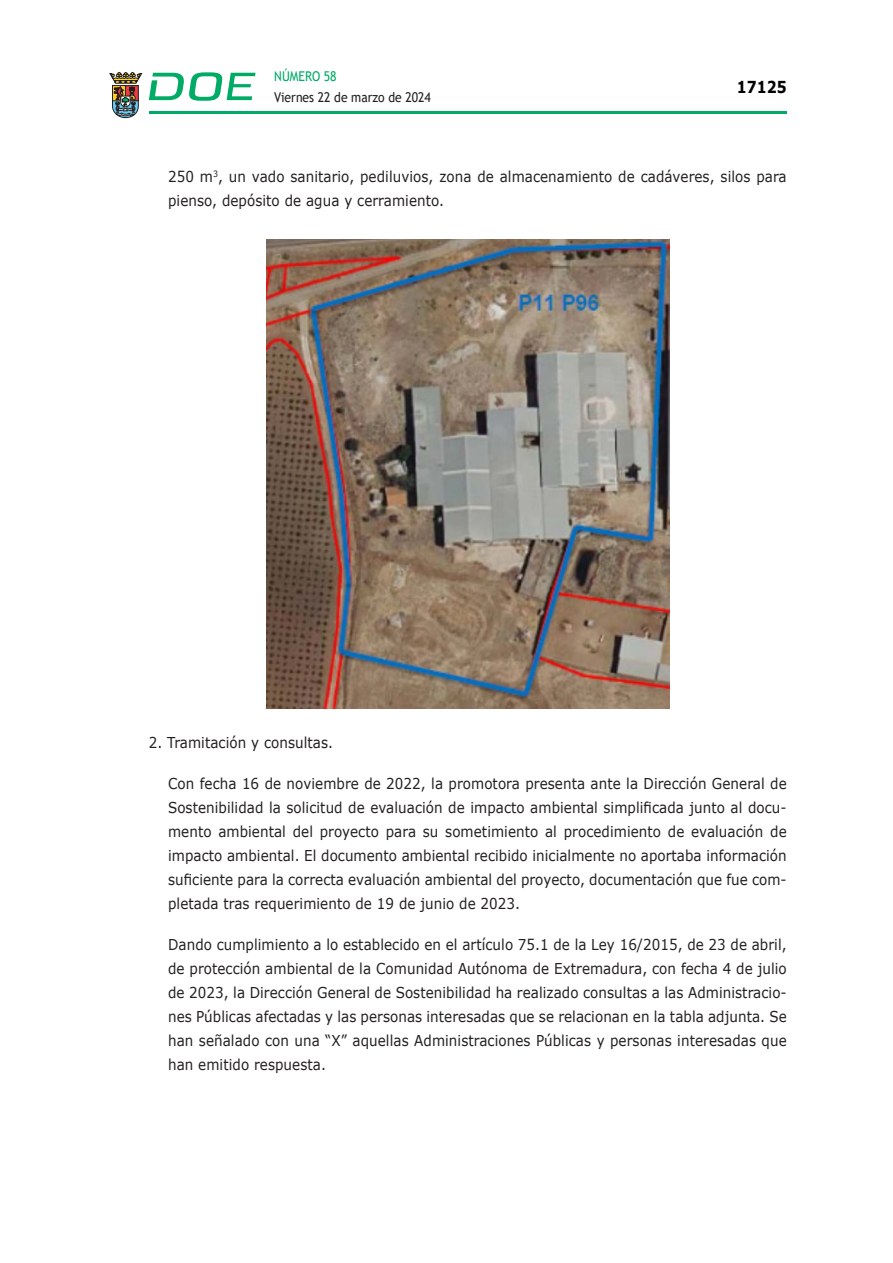
<style>
.page{position:relative;width:893px;height:1263px;background:#fff}
.page>*{position:absolute;margin:0;border:0;box-sizing:border-box;transform-origin:0 0}
.t1{font:700 16.5px "Verdana";color:#000;scale:.85 1}
.CUERPO_DE_TEXTO{font:15px/24px "Verdana";letter-spacing:.005em;color:#231f20;text-align:justify;scale:.9 1}
.t2{font:13.5px "Trebuchet MS";color:#231f20;scale:.9 1}
.t3{font:13.5px "Trebuchet MS";color:#00ab67;scale:.9 1}
</style>
<div class="page">
<hr style="left:149px;top:111px;width:638px;height:3px;background:#00ab66">
<svg style="left:109px;top:72px;width:33px;height:46px"></svg>
<svg style="left:149px;top:72px;width:106px;height:29px"></svg>
<img style="left:266px;top:239px;width:403px;height:469px">
<p class="t3" style="left:274px;top:67px;width:71px">NÚMERO 58</p>
<p class="t2" style="left:274px;top:88px;width:176px">Viernes 22 de marzo de 2024</p>
<p class="t1" style="left:737px;top:75px;width:60px">17125</p>
<p class="CUERPO_DE_TEXTO" style="left:168px;top:164px;width:689px">250 m<sup>3</sup>, un vado sanitario, pediluvios, zona de almacenamiento de cadáveres, silos para pienso, depósito de agua y cerramiento.</p>
<p class="CUERPO_DE_TEXTO" style="left:149px;top:731px;width:206px">2. Tramitación y consultas.</p>
<p class="CUERPO_DE_TEXTO" style="left:168px;top:772px;width:689px">Con fecha 16 de noviembre de 2022, la promotora presenta ante la Dirección General de Sostenibilidad la solicitud de evaluación de impacto ambiental simplificada junto al docu&shy;mento ambiental del proyecto para su sometimiento al procedimiento de evaluación de impacto ambiental. El documento ambiental recibido inicialmente no aportaba información suficiente para la correcta evaluación ambiental del proyecto, documentación que fue com&shy;pletada tras requerimiento de 19 de junio de 2023.</p>
<p class="CUERPO_DE_TEXTO" style="left:168px;top:933px;width:689px">Dando cumplimiento a lo establecido en el artículo 75.1 de la Ley 16/2015, de 23 de abril, de protección ambiental de la Comunidad Autónoma de Extremadura, con fecha 4 de julio de 2023, la Dirección General de Sostenibilidad ha realizado consultas a las Administracio&shy;nes Públicas afectadas y las personas interesadas que se relacionan en la tabla adjunta. Se han señalado con una “X” aquellas Administraciones Públicas y personas interesadas que han emitido respuesta.</p>
</div>
